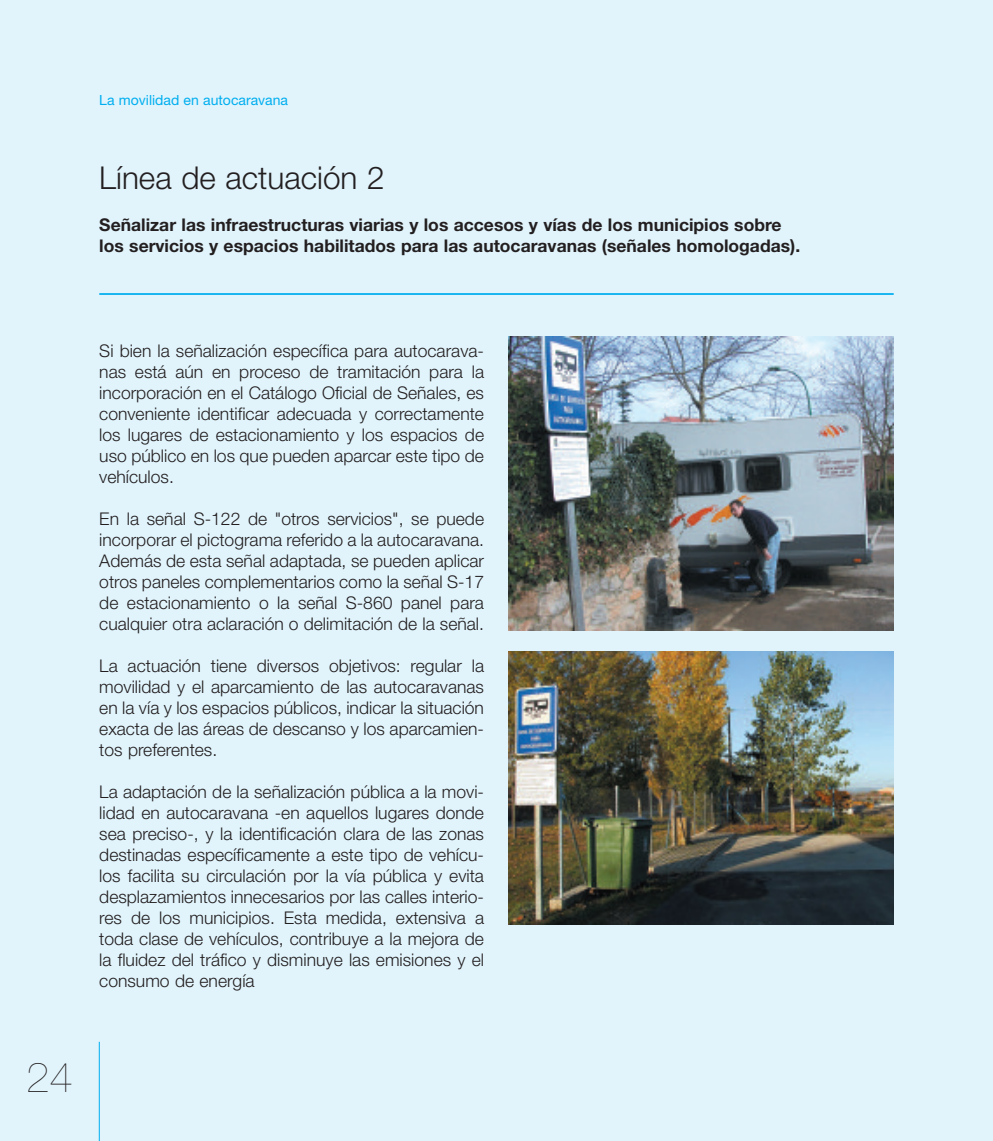
<style>
.page{position:relative;width:993px;height:1141px;background:#fff}
.page>*{position:absolute;margin:0;border:0;box-sizing:border-box;transform-origin:0 0}
.t1{font:200 42px "Helvetica Neue";color:#231f20}
.t2{font:300 31.5px "Helvetica Neue";color:#231f20}
.t3{font:300 17.5px/21px "Helvetica Neue";color:#231f20;text-align:justify}
.t4{font:700 17.5px/21px "Helvetica Neue";color:#231f20}
.t5{font:14px "Helvetica Neue";color:#00aeef}
</style>
<div class="page">
<div style="left:0;top:0;width:992px;height:1141px;background:#e1f4fc"></div>
<hr style="left:99px;top:1042px;width:1px;height:99px;background:#00aeef">
<hr style="left:99px;top:293px;width:794px;height:2px;background:#00aeef">
<img style="left:508px;top:336px;width:385px;height:294px">
<img style="left:508px;top:651px;width:385px;height:273px">
<p class="t5" style="left:99px;top:92px;width:190px">La movilidad en autocaravana</p>
<h2 class="t2" style="left:99px;top:159px;width:287px">Línea de actuación 2</h2>
<p class="t4" style="left:99px;top:214px;width:702px">Señalizar las infraestructuras viarias y los accesos y vías de los municipios sobre los servicios y espacios habilitados para las autocaravanas (señales homologadas).</p>
<p class="t3" style="left:99px;top:340px;width:386px">Si bien la señalización específica para autocarava&shy;nas está aún en proceso de tramitación para la incorporación en el Catálogo Oficial de Señales, es conveniente identificar adecuada y correctamente los lugares de estacionamiento y los espacios de uso público en los que pueden aparcar este tipo de vehículos.</p>
<p class="t3" style="left:99px;top:508px;width:386px">En la señal S-122 de "otros servicios", se puede incorporar el pictograma referido a la autocaravana.<br>Además de esta señal adaptada, se pueden aplicar otros paneles complementarios como la señal S-17 de estacionamiento o la señal S-860 panel para cualquier otra aclaración o delimitación de la señal.</p>
<p class="t3" style="left:99px;top:655px;width:386px">La actuación tiene diversos objetivos: regular la movilidad y el aparcamiento de las autocaravanas en la vía y los espacios públicos, indicar la situación exacta de las áreas de descanso y los aparcamien&shy;tos preferentes.</p>
<p class="t3" style="left:99px;top:781px;width:386px">La adaptación de la señalización pública a la movi&shy;lidad en autocaravana -en aquellos lugares donde sea preciso-, y la identificación clara de las zonas destinadas específicamente a este tipo de vehícu&shy;los facilita su circulación por la vía pública y evita desplazamientos innecesarios por las calles interio&shy;res de los municipios. Esta medida, extensiva a toda clase de vehículos, contribuye a la mejora de la fluidez del tráfico y disminuye las emisiones y el consumo de energía</p>
<h1 class="t1" style="left:26px;top:1053px;width:48px">24</h1>
</div>
